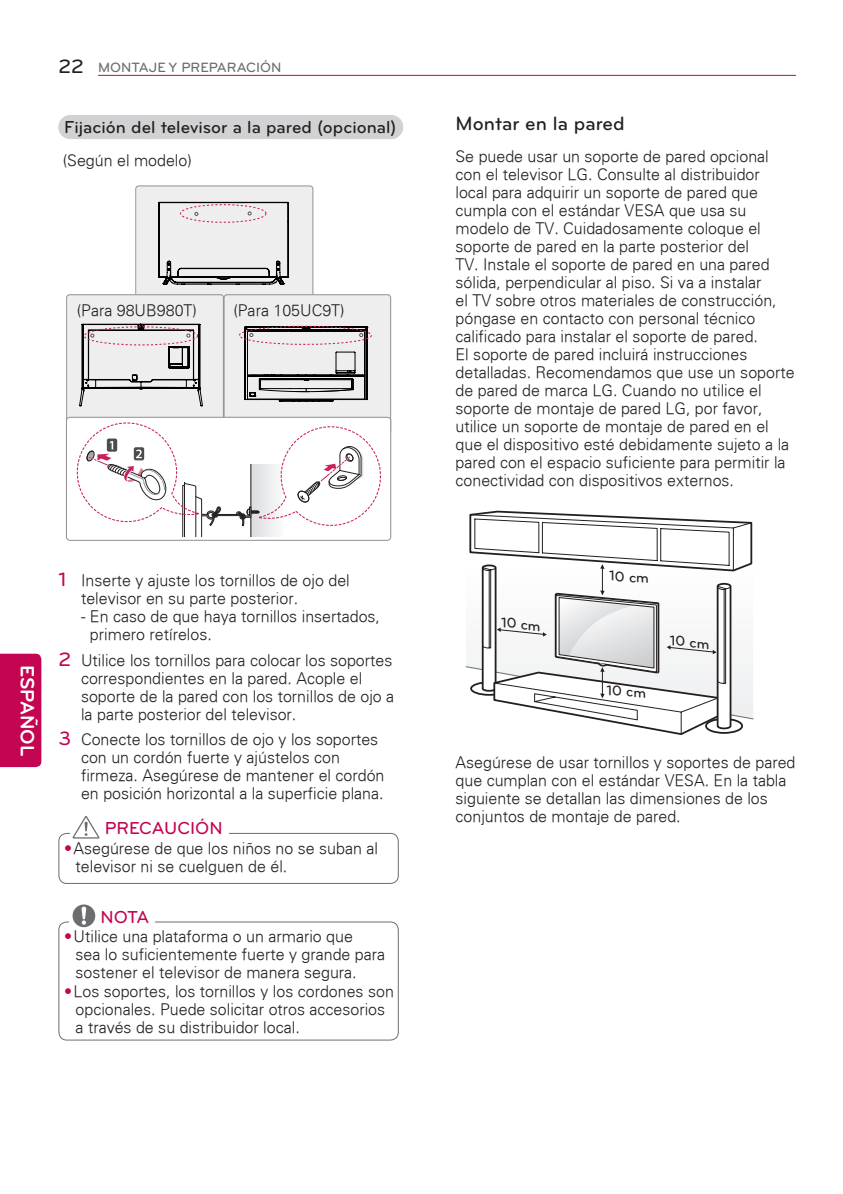
<style>
.page{position:relative;width:843px;height:1194px;background:#fff}
.page>*{position:absolute;margin:0;border:0;box-sizing:border-box;transform-origin:0 0}
.t1{font:500 20px "Bryant LG";color:#231f20}
.t2{font:700 20px "Bryant LG";color:#fff}
.t3{font:500 18px "Bryant LG";color:#231f20}
.t4{font:500 18px "Bryant LG";color:#c30552}
.t5{font:300 16px/18px "Univers";color:#231f20}
.t6{font:500 14.4px "Bryant LG";color:#231f20}
.t7{font:500 14px "Bryant LG";color:#6c6d70}
.s1{font-family:"Bryant LG";font-weight:500;font-size:20px;color:#c30552}
.s2{color:#c30552}
</style>
<div class="page">
<hr style="left:98px;top:75px;width:697px;height:1px;background:#c30552">
<div style="left:0;top:654px;width:41px;height:113px;background:#c30552"></div>
<svg style="left:465px;top:511px;width:288px;height:224px"></svg>
<div style="left:70px;top:115px;width:320px;height:24px;background:#d1d2d4"></div>
<svg style="left:390px;top:115px;width:1px;height:24px"></svg>
<div style="left:66px;top:417px;width:325px;height:124px;border:1px solid #939598;border-radius:3px"></div>
<svg style="left:67px;top:186px;width:323px;height:350px"></svg>
<div style="left:58px;top:833px;width:341px;height:51px;border:1px solid #6c6d70;border-radius:8px"></div>
<div style="left:70px;top:816px;width:158px;height:22px;background:#fff"></div>
<svg style="left:73px;top:816px;width:26px;height:22px"></svg>
<div style="left:58px;top:921px;width:341px;height:119px;border:1px solid #6c6d70;border-radius:8px"></div>
<div style="left:70px;top:904px;width:85px;height:23px;background:#fff"></div>
<svg style="left:73px;top:904px;width:22px;height:23px"></svg>
<p class="t1" style="left:58px;top:54px;width:27px">22</p>
<p class="t7" style="left:98px;top:59px;width:185px">MONTAJE Y PREPARACIÓN</p>
<p class="t3" style="left:64px;top:116px;width:334px">Fijación del televisor a la pared (opcional)</p>
<p class="t5" style="left:63px;top:150px;width:130px">(Según el modelo)</p>
<p class="t5" style="left:77px;top:301px;width:122px">(Para 98UB980T)</p>
<p class="t5" style="left:233px;top:301px;width:113px">(Para 105UC9T)</p>
<p class="t2" style="left:40px;top:665px;width:93px;rotate:90deg">ESPAÑOL</p>
<p class="t5" style="left:81px;top:571px;width:270px;text-indent:-23px"><span class="s1">1</span> Inserte y ajuste los tornillos de ojo del televisor en su parte posterior.</p>
<p class="t5" style="left:90px;top:607px;width:291px;text-indent:-9px">- En caso de que haya tornillos insertados, primero retírelos.</p>
<p class="t5" style="left:81px;top:650px;width:315px;text-indent:-23px"><span class="s1">2</span> Utilice los tornillos para colocar los soportes correspondientes en la pared. Acople el soporte de la pared con los tornillos de ojo a la parte posterior del televisor.</p>
<p class="t5" style="left:81px;top:730px;width:305px;text-indent:-23px"><span class="s1">3</span> Conecte los tornillos de ojo y los soportes con un cordón fuerte y ajústelos con firmeza. Asegúrese de mantener el cordón en posición horizontal a la superficie plana.</p>
<p class="t5" style="left:76px;top:839px;width:304px;text-indent:-11px"><span class="s2">•</span>Asegúrese de que los niños no se suban al televisor ni se cuelguen de él.</p>
<p class="t4" style="left:105px;top:817px;width:119px">PRECAUCIÓN</p>
<p class="t4" style="left:100px;top:906px;width:50px">NOTA</p>
<p class="t5" style="left:76px;top:927px;width:311px;text-indent:-11px"><span class="s2">•</span>Utilice una plataforma o un armario que<br>sea lo suficientemente fuerte y grande para sostener el televisor de manera segura.</p>
<p class="t5" style="left:76px;top:981px;width:320px;text-indent:-11px"><span class="s2">•</span>Los soportes, los tornillos y los cordones son opcionales. Puede solicitar otros accesorios a través de su distribuidor local.</p>
<p class="t1" style="left:455px;top:111px;width:171px">Montar en la pared</p>
<p class="t5" style="left:455px;top:147px;width:340px">Se puede usar un soporte de pared opcional con el televisor LG. Consulte al distribuidor local para adquirir un soporte de pared que cumpla con el estándar VESA que usa su modelo de TV. Cuidadosamente coloque el soporte de pared en la parte posterior del<br>TV. Instale el soporte de pared en una pared sólida, perpendicular al piso. Si va a instalar<br>el TV sobre otros materiales de construcción, póngase en contacto con personal técnico calificado para instalar el soporte de pared.<br>El soporte de pared incluirá instrucciones detalladas. Recomendamos que use un soporte de pared de marca LG. Cuando no utilice el soporte de montaje de pared LG, por favor, utilice un soporte de montaje de pared en el que el dispositivo esté debidamente sujeto a la pared con el espacio suficiente para permitir la conectividad con dispositivos externos.</p>
<p class="t6" style="left:502px;top:613px;width:41px;rotate:6deg">10 cm</p>
<p class="t6" style="left:610px;top:567px;width:41px;rotate:4deg">10 cm</p>
<p class="t6" style="left:607px;top:681px;width:41px;rotate:4deg">10 cm</p>
<p class="t6" style="left:671px;top:631px;width:41px;rotate:6deg">10 cm</p>
<p class="t5" style="left:455px;top:752px;width:341px">Asegúrese de usar tornillos y soportes de pared que cumplan con el estándar VESA. En la tabla siguiente se detallan las dimensiones de los conjuntos de montaje de pared.</p>
</div>
